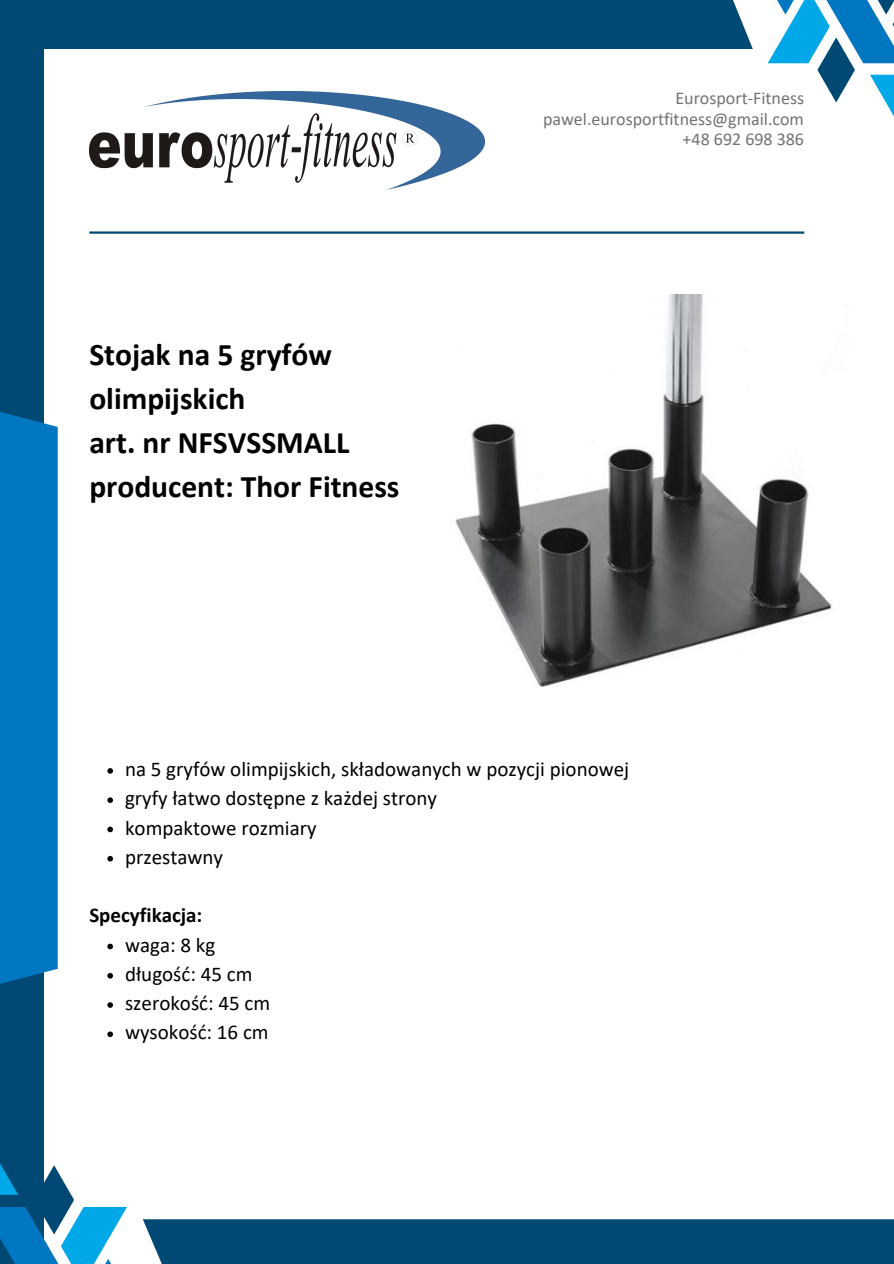
<style>
.page{position:relative;width:894px;height:1264px;background:#fff}
.page>*{position:absolute;margin:0;border:0;box-sizing:border-box;transform-origin:0 0}
.t1{font:700 31.5px/43.8px "Calibri";color:#000}
.t2{font:21px "Calibri";color:#000}
.t3{font:700 21px "Calibri";color:#000}
.t4{font:18px "Calibri";color:#737373}
</style>
<div class="page">
<svg style="left:767px;top:0;width:126px;height:115px"></svg>
<div style="left:0;top:40px;width:44px;height:1223px;background:#014975"></div>
<svg style="left:0;top:1163px;width:127px;height:100px"></svg>
<hr style="left:89px;top:231px;width:715px;height:3px;background:#014975">
<div style="left:0;top:0;width:752px;height:49px;background:#014975"></div>
<div style="left:143px;top:1219px;width:750px;height:44px;background:#014975"></div>
<div style="left:0;top:404px;width:58px;height:587px;background:#0077c0"></div>
<img style="left:89px;top:91px;width:395px;height:98px">
<img style="left:455px;top:294px;width:377px;height:393px">
<svg style="left:107px;top:768px;width:6px;height:5px"></svg>
<svg style="left:107px;top:797px;width:6px;height:6px"></svg>
<svg style="left:107px;top:826px;width:6px;height:6px"></svg>
<svg style="left:107px;top:855px;width:6px;height:6px"></svg>
<svg style="left:107px;top:943px;width:6px;height:6px"></svg>
<svg style="left:107px;top:973px;width:6px;height:5px"></svg>
<svg style="left:107px;top:1002px;width:6px;height:5px"></svg>
<svg style="left:107px;top:1031px;width:6px;height:6px"></svg>
<p class="t1" style="left:89px;top:335px;width:244px">Stojak na 5 gryfów olimpijskich</p>
<p class="t1" style="left:89px;top:423px;width:261px">art. nr NFSVSSMALL</p>
<p class="t1" style="left:89px;top:467px;width:311px">producent: Thor Fitness</p>
<p class="t4" style="left:675px;top:91px;width:130px">Eurosport-Fitness</p>
<p class="t4" style="left:543px;top:111px;width:262px">pawel.eurosportfitness@gmail.com</p>
<p class="t4" style="left:682px;top:132px;width:123px">+48 692 698 386</p>
<p class="t2" style="left:125px;top:760px;width:505px">na 5 gryfów olimpijskich, składowanych w pozycji pionowej</p>
<p class="t2" style="left:125px;top:789px;width:313px">gryfy łatwo dostępne z każdej strony</p>
<p class="t2" style="left:125px;top:818px;width:193px">kompaktowe rozmiary</p>
<p class="t2" style="left:125px;top:848px;width:99px">przestawny</p>
<p class="t3" style="left:89px;top:906px;width:114px">Specyfikacja:</p>
<p class="t2" style="left:125px;top:935px;width:92px">waga: 8 kg</p>
<p class="t2" style="left:125px;top:965px;width:129px">długość: 45 cm</p>
<p class="t2" style="left:125px;top:994px;width:147px">szerokość: 45 cm</p>
<p class="t2" style="left:125px;top:1023px;width:145px">wysokość: 16 cm</p>
</div>
